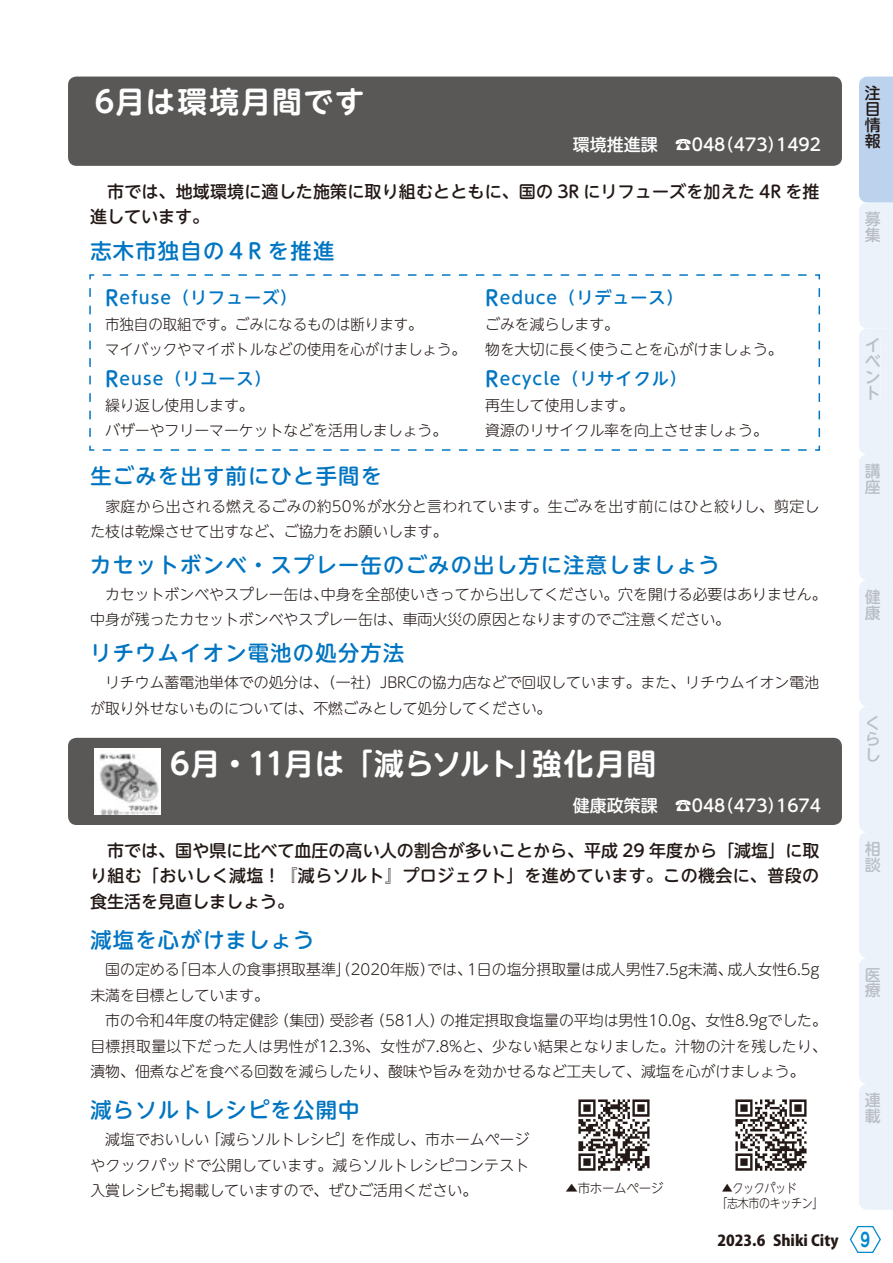
<style>
.page{position:relative;width:893px;height:1263px;background:#fff}
.page>*{position:absolute;margin:0;border:0;box-sizing:border-box;transform-origin:0 0}
.t1{font:700 29.7px "UD Shin M Go Pr 6 N De";letter-spacing:.02em;color:#fff}
.t2{font:700 29.7px "UD Shin M Go Pr 6 N De";letter-spacing:.05em;color:#fff}
.t3{font:500 21.3px "UD Shin M Go Pr 6 N";letter-spacing:.06em;color:#0075c2}
.t4{font:500 16.95px/25.5px "UD Shin M Go Pr 6 N";letter-spacing:.01em;color:#231916}
.t5{font:500 16.95px "UD Shin M Go Pr 6 N";letter-spacing:.06em;color:#0075c2}
.t6{font:500 16.95px "UD Shin M Go Pr 6 N";color:#fff}
.t7{font:500 15.9px/15.9px "UD Shin M Go Pr 6 N";color:#babfc6}
.t8{font:500 15.9px/15.9px "UD Shin M Go Pr 6 N";color:#231916;text-align:justify}
.t9{font:800 15px "Koz Go Pro";color:#231916}
.t10{font:300 14.85px/25.5px "UD Shin M Go Pr 6 N";color:#231916}
.t11{font:300 12.75px/14.9px "UD Shin M Go Pr 6 N";letter-spacing:-.025em;color:#231916;scale:.86 1}
.t12{font:300 12.75px "UD Shin M Go Pr 6 N";letter-spacing:-.025em;color:#231916}
.s1{font-size:21.3px}
.s2{font-family:"Jun 501 Pro";font-weight:700;font-size:19.2px;color:#008acd}
</style>
<div class="page">
<div style="left:68px;top:77px;width:774px;height:89px;background:#595857;border-radius:9px"></div>
<svg style="left:89px;top:274px;width:732px;height:177px"></svg>
<img style="left:735px;top:1099px;width:72px;height:72px">
<img style="left:578px;top:1099px;width:72px;height:72px">
<div style="left:68px;top:738px;width:774px;height:87px;background:#595857;border-radius:9px"></div>
<img style="left:95px;top:748px;width:66px;height:66px">
<svg style="left:849px;top:1225px;width:32px;height:28px"></svg>
<svg style="left:859px;top:77px;width:34px;height:1133px;background:#e6eef8"></svg>
<div style="left:865px;top:1093px;width:15px;height:31px;background:#ecf2fa"></div>
<h1 class="t2" style="left:95px;top:77px;width:271px">6月は環境月間です</h1>
<p class="t6" style="left:573px;top:130px;width:250px">環境推進課　☎048（473）1492</p>
<p class="t4" style="left:90px;top:178px;width:731px">　市では、地域環境に適した施策に取り組むとともに、国の 3R にリフューズを加えた 4R を推進しています。</p>
<h2 class="t3" style="left:90px;top:233px;width:245px">志木市独自の４R を推進</h2>
<p class="t5" style="left:105px;top:283px;width:194px"><span class="s1">R</span>efuse（リフューズ）</p>
<p class="t10" style="left:105px;top:311px;width:362px">市独自の取組です。ごみになるものは断ります。<br>マイバックやマイボトルなどの使用を心がけましょう。</p>
<p class="t5" style="left:105px;top:364px;width:168px"><span class="s1">R</span>euse（リユース）</p>
<p class="t10" style="left:105px;top:391px;width:344px">繰り返し使用します。<br>バザーやフリーマーケットなどを活用しましょう。</p>
<p class="t5" style="left:485px;top:283px;width:200px"><span class="s1">R</span>educe（リデュース）</p>
<p class="t10" style="left:485px;top:311px;width:299px">ごみを減らします。<br>物を大切に長く使うことを心がけましょう。</p>
<p class="t5" style="left:485px;top:364px;width:203px"><span class="s1">R</span>ecycle（リサイクル）</p>
<p class="t10" style="left:485px;top:391px;width:284px">再生して使用します。<br>資源のリサイクル率を向上させましょう。</p>
<h2 class="t3" style="left:90px;top:458px;width:293px">生ごみを出す前にひと手間を</h2>
<p class="t10" style="left:90px;top:492px;width:730px">　家庭から出される燃えるごみの約50％が水分と言われています。生ごみを出す前にはひと絞りし、剪定した枝は乾燥させて出すなど、ご協力をお願いします。</p>
<h2 class="t3" style="left:90px;top:546px;width:631px">カセットボンベ・スプレー缶のごみの出し方に注意しましょう</h2>
<p class="t10" style="left:90px;top:581px;width:738px">　カセットボンベやスプレー缶は、中身を全部使いきってから出してください。穴を開ける必要はありません。中身が残ったカセットボンベやスプレー缶は、車両火災の原因となりますのでご注意ください。</p>
<h2 class="t3" style="left:90px;top:635px;width:316px">リチウムイオン電池の処分方法</h2>
<p class="t10" style="left:90px;top:669px;width:731px">　リチウム蓄電池単体での処分は、（一社）JBRCの協力店などで回収しています。また、リチウムイオン電池が取り外せないものについては、不燃ごみとして処分してください。</p>
<h1 class="t1" style="left:170px;top:738px;width:488px">6月・11月は 「減らソルト」強化月間</h1>
<p class="t6" style="left:573px;top:791px;width:250px">健康政策課　☎048（473）1674</p>
<p class="t4" style="left:90px;top:837px;width:731px;text-align:justify">　市では、国や県に比べて血圧の高い人の割合が多いことから、平成 29 年度から「減塩」に取り組む「おいしく減塩！『減らソルト』プロジェクト」を進めています。この機会に、普段の食生活を見直しましょう。</p>
<h2 class="t3" style="left:90px;top:922px;width:226px">減塩を心がけましょう</h2>
<p class="t10" style="left:90px;top:956px;width:738px">　国の定める「日本人の食事摂取基準」（2020年版）では、1日の塩分摂取量は成人男性7.5g未満、成人女性6.5g未満を目標としています。<br>　市の令和4年度の特定健診（集団）受診者（581人）の推定摂取食塩量の平均は男性10.0g、女性8.9gでした。目標摂取量以下だった人は男性が12.3%、女性が7.8%と、少ない結果となりました。汁物の汁を残したり、漬物、佃煮などを食べる回数を減らしたり、酸味や旨みを効かせるなど工夫して、減塩を心がけましょう。</p>
<h2 class="t3" style="left:90px;top:1092px;width:271px">減らソルトレシピを公開中</h2>
<p class="t10" style="left:90px;top:1126px;width:441px;text-align:justify">　減塩でおいしい「減らソルトレシピ」を作成し、市ホームページやクックパッドで公開しています。減らソルトレシピコンテスト入賞レシピも掲載していますので、ぜひご活用ください。</p>
<p class="t11" style="left:716px;top:1180px;width:126px;text-indent:5px">▲クックパッド<br>「志木市のキッチン」</p>
<p class="t12" style="left:566px;top:1178px;width:99px">▲市ホームページ</p>
<p class="t8" style="left:865px;top:84px;width:17px">注目情報</p>
<p class="t7" style="left:865px;top:210px;width:17px">募集</p>
<p class="t7" style="left:865px;top:336px;width:17px;text-align:justify">イベント</p>
<p class="t7" style="left:865px;top:462px;width:17px">講座</p>
<p class="t7" style="left:865px;top:588px;width:17px">健康</p>
<p class="t7" style="left:865px;top:714px;width:16px;text-align:justify">くらし</p>
<p class="t7" style="left:865px;top:840px;width:17px">相談</p>
<p class="t7" style="left:865px;top:965px;width:17px">医療</p>
<p class="t7" style="left:865px;top:1091px;width:17px">連載</p>
<p class="t9" style="left:717px;top:1231px;width:154px">2023.6 Shiki City <span class="s2">9</span></p>
</div>
